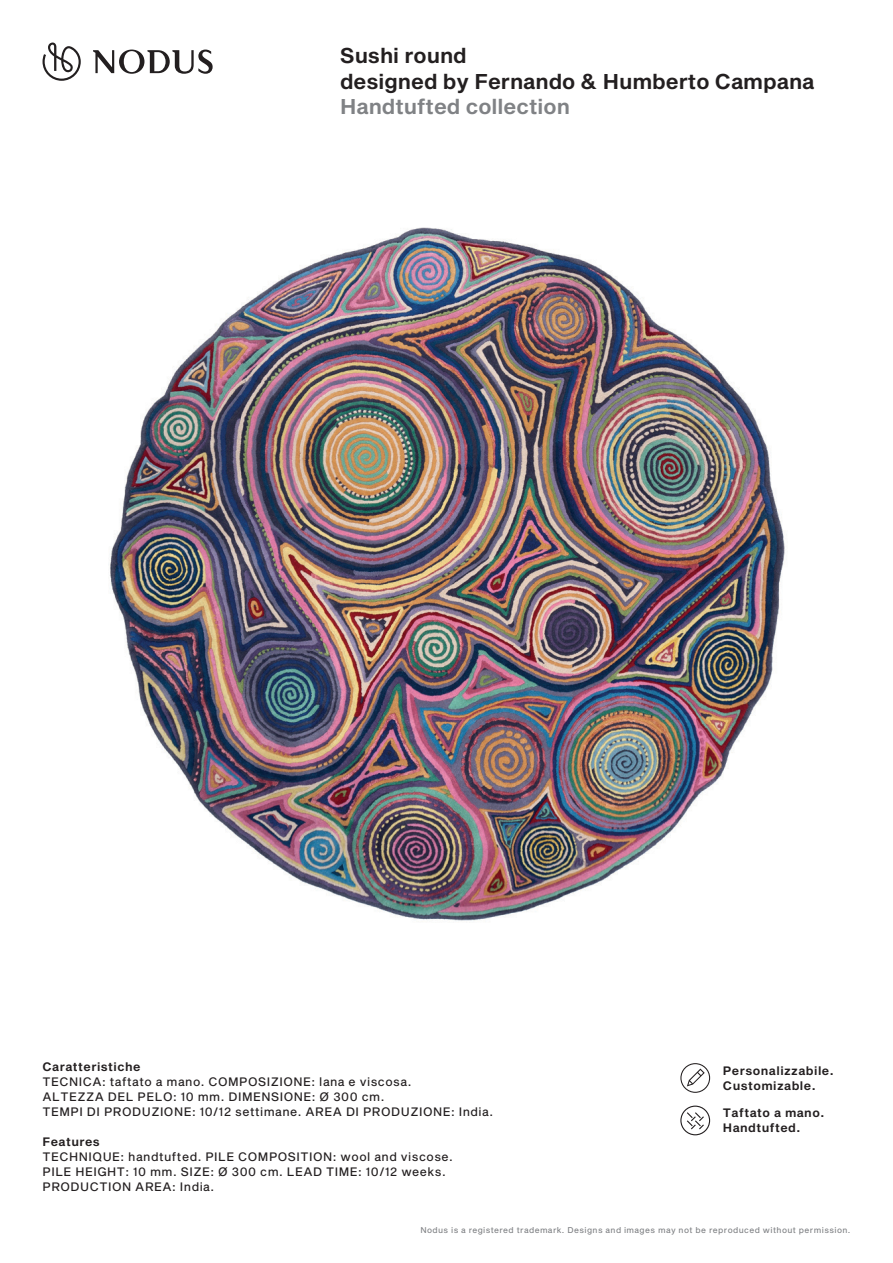
<style>
.page{position:relative;width:893px;height:1263px;background:#fff}
.page>*{position:absolute;margin:0;border:0;box-sizing:border-box;transform-origin:0 0}
.t1{font:21px/25.5px "Sequel Sans Semi Bold Body";color:#231f20}
.t2{font:21px "Sequel Sans Semi Bold Body";color:#808285}
.t3{font:12px/15px "Sequel Sans Roman Body";letter-spacing:.04em;color:#231f20}
.t4{font:12px/15px "Sequel Sans Semi Bold Body";letter-spacing:.04em;color:#231f20}
.t5{font:8.25px "Sequel Sans Roman Body";letter-spacing:.05em;color:#808285}
</style>
<div class="page">
<img style="left:110px;top:227px;width:675px;height:694px">
<svg style="left:43px;top:43px;width:38px;height:38px"></svg>
<svg style="left:93px;top:50px;width:120px;height:24px"></svg>
<svg style="left:680px;top:1063px;width:30px;height:30px"></svg>
<svg style="left:680px;top:1105px;width:30px;height:30px"></svg>
<h1 class="t1" style="left:340px;top:44px;width:476px">Sushi round<br>designed by Fernando &amp; Humberto Campana</h1>
<h1 class="t2" style="left:340px;top:92px;width:231px">Handtufted collection</h1>
<p class="t4" style="left:43px;top:1059px;width:100px">Caratteristiche</p>
<p class="t3" style="left:43px;top:1074px;width:452px">TECNICA: taftato a mano. COMPOSIZIONE: lana e viscosa.<br>ALTEZZA DEL PELO: 10 mm. DIMENSIONE: Ø 300 cm.<br>TEMPI DI PRODUZIONE: 10/12 settimane. AREA DI PRODUZIONE: India.</p>
<p class="t4" style="left:43px;top:1134px;width:59px">Features</p>
<p class="t3" style="left:43px;top:1149px;width:412px">TECHNIQUE: handtufted. PILE COMPOSITION: wool and viscose.<br>PILE HEIGHT: 10 mm. SIZE: Ø 300 cm. LEAD TIME: 10/12 weeks.<br>PRODUCTION AREA: India.</p>
<p class="t4" style="left:723px;top:1063px;width:112px">Personalizzabile.<br>Customizable.</p>
<p class="t4" style="left:723px;top:1106px;width:103px">Taftato a mano.<br>Handtufted.</p>
<p class="t5" style="left:420px;top:1224px;width:432px">Nodus is a registered trademark. Designs and images may not be reproduced without permission.</p>
</div>
